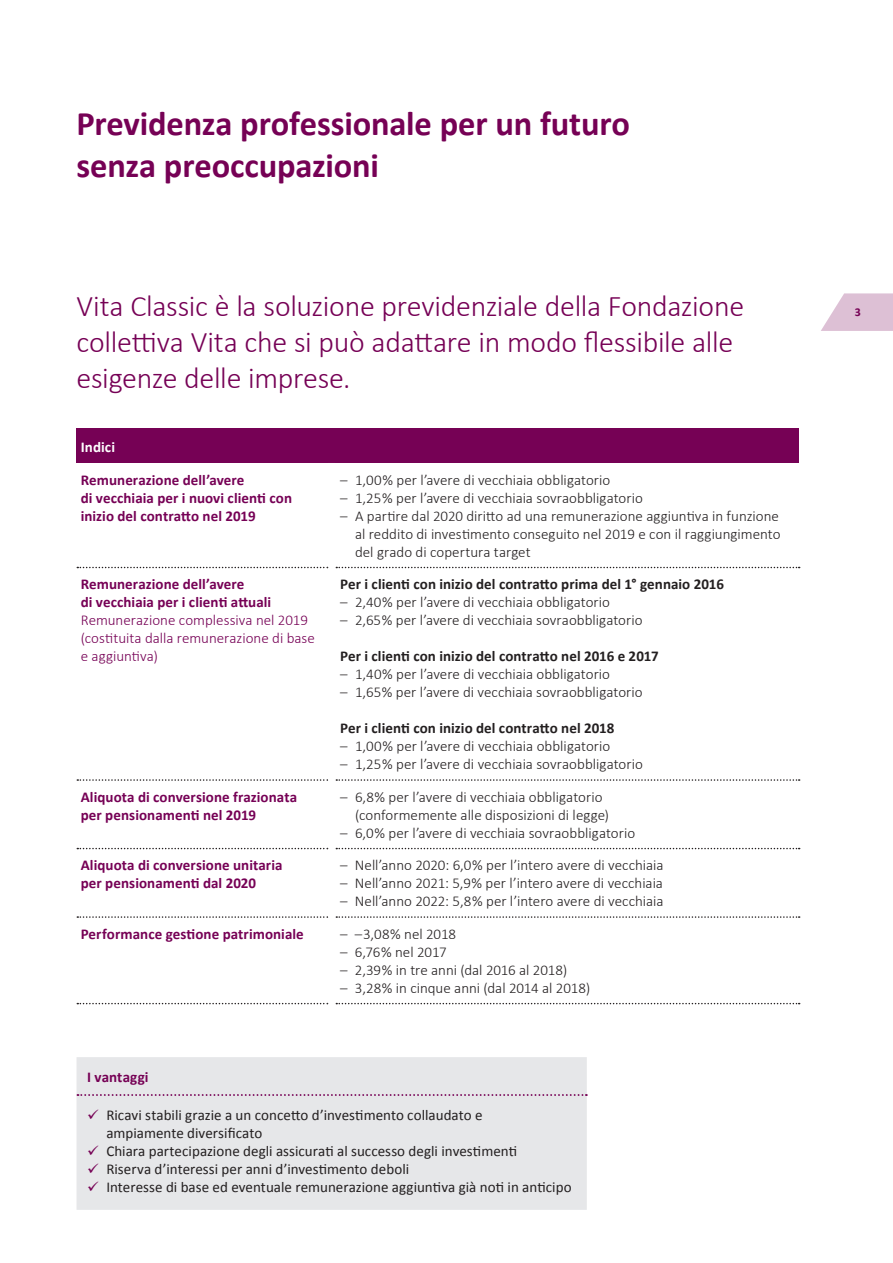
<style>
.page{position:relative;width:893px;height:1263px;background:#fff}
.page>*{position:absolute;margin:0;border:0;box-sizing:border-box;transform-origin:0 0}
.t1{font:700 34.5px/41.4px "Calibri";letter-spacing:-.005em;color:#760155}
.t2{font:300 30px/36px "Calibri";letter-spacing:-.01em;color:#760155}
.t3{font:300 15px/18px "Calibri";color:#231f20;text-align:justify}
.t4{font:700 15px/18px "Calibri";letter-spacing:.005em;color:#760155}
.t5{font:15px/18px "Calibri";color:#231f20}
.t6{font:700 15px "Calibri";letter-spacing:.005em;color:#231f20}
.t7{font:300 15px/18px "Calibri";color:#760155}
.t8{font:700 15px "Calibri";letter-spacing:.005em;color:#fff}
.t9{font:700 12px "Calibri";color:#760155}
.s1{color:#760155}
</style>
<div class="page">
<svg style="left:821px;top:293px;width:72px;height:38px"></svg>
<div style="left:77px;top:1057px;width:510px;height:153px;background:#e6e7e9"></div>
<svg style="left:77px;top:1094px;width:510px;height:2px"></svg>
<div style="left:77px;top:429px;width:722px;height:34px;background:#760155"></div>
<svg style="left:77px;top:567px;width:251px;height:1px"></svg>
<svg style="left:336px;top:567px;width:464px;height:1px"></svg>
<svg style="left:336px;top:779px;width:464px;height:2px"></svg>
<svg style="left:77px;top:779px;width:251px;height:2px"></svg>
<svg style="left:77px;top:848px;width:251px;height:1px"></svg>
<svg style="left:336px;top:848px;width:464px;height:1px"></svg>
<svg style="left:336px;top:916px;width:464px;height:2px"></svg>
<svg style="left:77px;top:916px;width:251px;height:2px"></svg>
<svg style="left:77px;top:1003px;width:251px;height:1px"></svg>
<svg style="left:336px;top:1003px;width:464px;height:1px"></svg>
<h1 class="t1" style="left:77px;top:103px;width:555px">Previdenza professionale per un futuro senza preoccupazioni</h1>
<h2 class="t2" style="left:77px;top:287px;width:669px">Vita Classic è la soluzione previdenziale della Fondazione collettiva Vita che si può adattare in modo flessibile alle esigenze delle imprese.</h2>
<p class="t8" style="left:81px;top:437px;width:36px">Indici</p>
<p class="t4" style="left:81px;top:471px;width:213px">Remunerazione dell’avere<br>di vecchiaia per i nuovi clienti con inizio del contratto nel 2019</p>
<p class="t3" style="left:340px;top:470px;width:272px">– 1,00% per l’avere di vecchiaia obbligatorio</p>
<p class="t3" style="left:340px;top:488px;width:304px">– 1,25% per l’avere di vecchiaia sovraobbligatorio</p>
<p class="t3" style="left:355px;top:506px;width:427px;text-indent:-15px">– A partire dal 2020 diritto ad una remunerazione aggiuntiva in funzione al reddito di investimento conseguito nel 2019 e con il raggiungimento del grado di copertura target</p>
<p class="t4" style="left:81px;top:575px;width:192px">Remunerazione dell’avere<br>di vecchiaia per i clienti attuali</p>
<p class="t7" style="left:81px;top:611px;width:236px">Remunerazione complessiva nel 2019 (costituita dalla remunerazione di base e aggiuntiva)</p>
<p class="t6" style="left:340px;top:575px;width:385px">Per i clienti con inizio del contratto prima del 1° gennaio 2016</p>
<p class="t3" style="left:340px;top:593px;width:271px">– 2,40% per l’avere di vecchiaia obbligatorio</p>
<p class="t3" style="left:340px;top:611px;width:304px">– 2,65% per l’avere di vecchiaia sovraobbligatorio</p>
<p class="t6" style="left:340px;top:647px;width:320px">Per i clienti con inizio del contratto nel 2016 e 2017</p>
<p class="t3" style="left:340px;top:665px;width:271px">– 1,40% per l’avere di vecchiaia obbligatorio</p>
<p class="t3" style="left:340px;top:683px;width:304px">– 1,65% per l’avere di vecchiaia sovraobbligatorio</p>
<p class="t6" style="left:340px;top:719px;width:276px">Per i clienti con inizio del contratto nel 2018</p>
<p class="t3" style="left:340px;top:737px;width:272px">– 1,00% per l’avere di vecchiaia obbligatorio</p>
<p class="t3" style="left:340px;top:755px;width:304px">– 1,25% per l’avere di vecchiaia sovraobbligatorio</p>
<p class="t4" style="left:81px;top:788px;width:218px">Aliquota di conversione frazionata per pensionamenti nel 2019</p>
<p class="t3" style="left:355px;top:787px;width:256px;text-indent:-15px">– 6,8% per l’avere di vecchiaia obbligatorio (conformemente alle disposizioni di legge)</p>
<p class="t3" style="left:340px;top:823px;width:297px">– 6,0% per l’avere di vecchiaia sovraobbligatorio</p>
<p class="t4" style="left:81px;top:856px;width:203px">Aliquota di conversione unitaria per pensionamenti dal 2020</p>
<p class="t3" style="left:340px;top:856px;width:325px">– Nell’anno 2020: 6,0% per l’intero avere di vecchiaia</p>
<p class="t3" style="left:340px;top:874px;width:324px">– Nell’anno 2021: 5,9% per l’intero avere di vecchiaia</p>
<p class="t3" style="left:340px;top:892px;width:325px">– Nell’anno 2022: 5,8% per l’intero avere di vecchiaia</p>
<p class="t4" style="left:81px;top:925px;width:225px">Performance gestione patrimoniale</p>
<p class="t3" style="left:340px;top:924px;width:118px">– –3,08% nel 2018</p>
<p class="t3" style="left:340px;top:942px;width:108px">– 6,76% nel 2017</p>
<p class="t3" style="left:340px;top:960px;width:229px">– 2,39% in tre anni (dal 2016 al 2018)</p>
<p class="t3" style="left:340px;top:978px;width:252px">– 3,28% in cinque anni (dal 2014 al 2018)</p>
<p class="t4" style="left:87px;top:1068px;width:63px">I vantaggi</p>
<p class="t5" style="left:106px;top:1106px;width:378px;text-indent:-19px"><span class="s1">✓</span> Ricavi stabili grazie a un concetto d’investimento collaudato e ampiamente diversificato</p>
<p class="t5" style="left:87px;top:1142px;width:431px"><span class="s1">✓</span> Chiara partecipazione degli assicurati al successo degli investimenti</p>
<p class="t5" style="left:87px;top:1160px;width:324px"><span class="s1">✓</span> Riserva d’interessi per anni d’investimento deboli</p>
<p class="t5" style="left:87px;top:1178px;width:486px"><span class="s1">✓</span> Interesse di base ed eventuale remunerazione aggiuntiva già noti in anticipo</p>
<p class="t9" style="left:855px;top:305px;width:8px">3</p>
</div>
